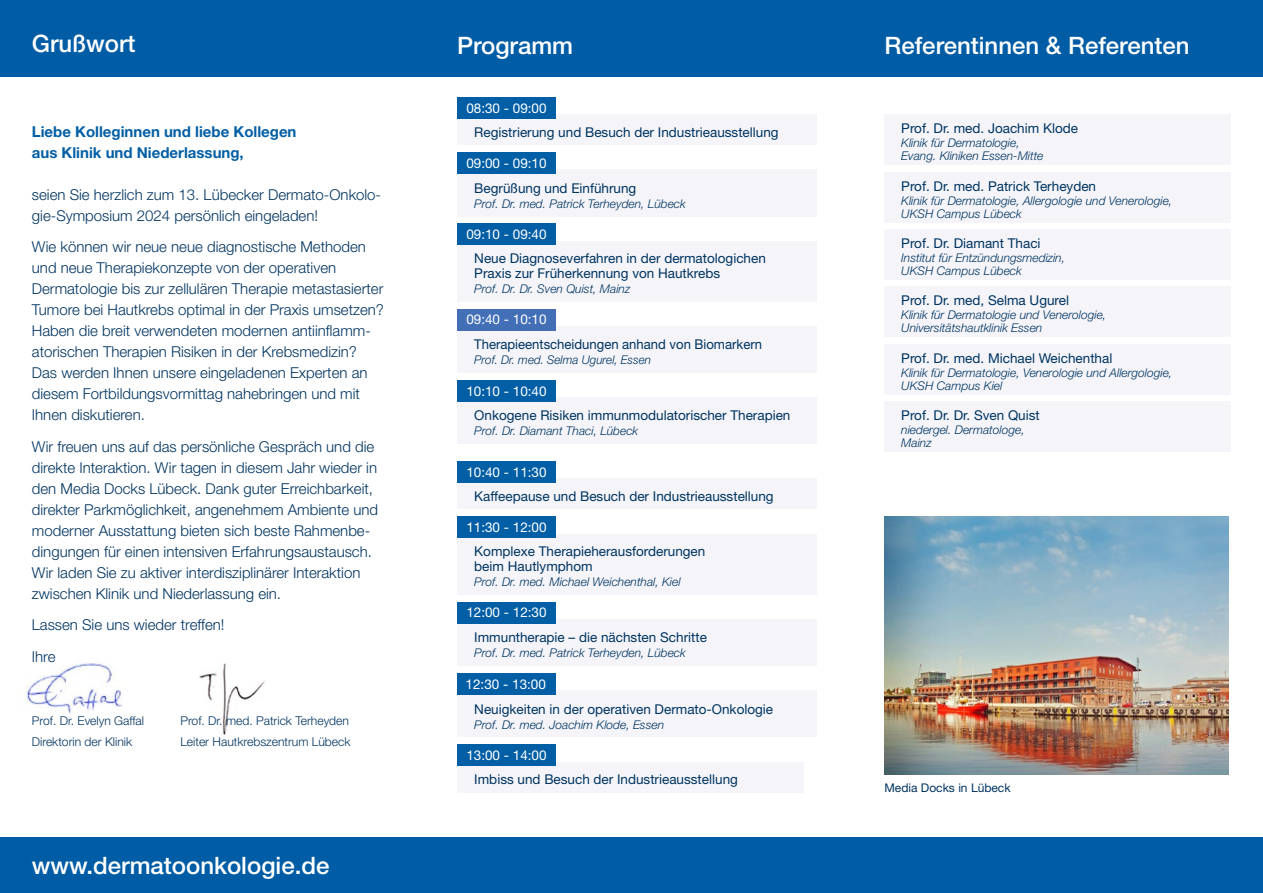
<style>
.page{position:relative;width:1263px;height:893px;background:#fff}
.page>*{position:absolute;margin:0;border:0;box-sizing:border-box;transform-origin:0 0}
.Titel1{font:500 24px "Helvetica Neue LT Std";color:#fff}
.Fliesstext{font:300 15px/21px "Helvetica Neue LT Std";color:#003460}
.Fliesstext-2{font:700 15px "Helvetica Neue LT Std";color:#025ea5}
.Text_Programm{font:13.5px/15px "Helvetica Neue LT Std";color:#003460}
.Referenten{font:13.5px "Helvetica Neue LT Std";color:#003460}
.t1{font:13.5px "Helvetica Neue LT Std";color:#fff}
.Fliesstext-3{font:300 12.15px "Helvetica Neue LT Std";color:#003460}
.Referenten-2{font:italic 300 12px/13.5px "Helvetica Neue LT Std";color:#003460}
.Text_Programm-2{font:italic 300 12px "Helvetica Neue LT Std";color:#003460}
.Fliesstext-4{font:12px "Helvetica Neue LT Std";color:#003460}
</style>
<div class="page">
<img style="left:26px;top:663px;width:97px;height:51px">
<div style="left:884px;top:401px;width:347px;height:50px;background:#f4f4f9"></div>
<div style="left:884px;top:286px;width:347px;height:37px;background:#f4f4f9"></div>
<div style="left:884px;top:315px;width:347px;height:22px;background:#f4f4f9"></div>
<div style="left:0;top:838px;width:1263px;height:55px;background:#005da5"></div>
<img style="left:199px;top:663px;width:66px;height:72px">
<div style="left:884px;top:172px;width:347px;height:50px;background:#f4f4f9"></div>
<div style="left:884px;top:229px;width:347px;height:51px;background:#f4f4f9"></div>
<div style="left:884px;top:114px;width:347px;height:50px;background:#f4f4f9"></div>
<div style="left:884px;top:344px;width:347px;height:50px;background:#f4f4f9"></div>
<div style="left:0;top:0;width:1263px;height:77px;background:#005da5"></div>
<div style="left:457px;top:114px;width:359px;height:31px;background:#f4f4f9"></div>
<div style="left:457px;top:97px;width:99px;height:22px;background:#025ea5"></div>
<div style="left:457px;top:169px;width:359px;height:32px;background:#f4f4f9"></div>
<div style="left:457px;top:187px;width:359px;height:29px;background:#f4f4f9"></div>
<div style="left:457px;top:152px;width:99px;height:22px;background:#025ea5"></div>
<div style="left:457px;top:241px;width:359px;height:45px;background:#f4f4f9"></div>
<div style="left:457px;top:272px;width:359px;height:29px;background:#f4f4f9"></div>
<div style="left:457px;top:224px;width:99px;height:21px;background:#025ea5"></div>
<div style="left:457px;top:397px;width:359px;height:32px;background:#f4f4f9"></div>
<div style="left:457px;top:414px;width:359px;height:30px;background:#f4f4f9"></div>
<div style="left:457px;top:380px;width:99px;height:21px;background:#025ea5"></div>
<div style="left:457px;top:326px;width:359px;height:47px;background:#f4f4f9"></div>
<div style="left:457px;top:309px;width:99px;height:21px;background:#426fb6"></div>
<div style="left:457px;top:478px;width:359px;height:31px;background:#f4f4f9"></div>
<div style="left:457px;top:461px;width:99px;height:22px;background:#025ea5"></div>
<div style="left:457px;top:534px;width:359px;height:46px;background:#f4f4f9"></div>
<div style="left:457px;top:565px;width:359px;height:30px;background:#f4f4f9"></div>
<div style="left:457px;top:517px;width:99px;height:21px;background:#025ea5"></div>
<div style="left:457px;top:619px;width:359px;height:47px;background:#f4f4f9"></div>
<div style="left:457px;top:602px;width:99px;height:21px;background:#025ea5"></div>
<div style="left:457px;top:690px;width:359px;height:47px;background:#f4f4f9"></div>
<div style="left:457px;top:673px;width:99px;height:22px;background:#025ea5"></div>
<div style="left:457px;top:762px;width:347px;height:30px;background:#f4f4f9"></div>
<div style="left:457px;top:745px;width:99px;height:21px;background:#025ea5"></div>
<img style="left:884px;top:517px;width:345px;height:257px">
<p class="Titel1" style="left:32px;top:29px;width:105px">Grußwort</p>
<p class="Titel1" style="left:457px;top:31px;width:118px">Programm</p>
<p class="Titel1" style="left:884px;top:31px;width:307px">Referentinnen &amp; Referenten</p>
<p class="Fliesstext-2" style="left:32px;top:122px;width:266px">Liebe Kolleginnen und liebe Kollegen</p>
<p class="Fliesstext-2" style="left:32px;top:143px;width:213px">aus Klinik und Niederlassung,</p>
<p class="Fliesstext" style="left:32px;top:183px;width:351px">seien Sie herzlich zum 13. Lübecker Dermato-Onkolo&shy;gie-Symposium 2024 persönlich eingeladen!</p>
<p class="Fliesstext" style="left:32px;top:236px;width:354px">Wie können wir neue neue diagnostische Methoden und neue Therapiekonzepte von der operativen Dermatologie bis zur zellulären Therapie metastasierter Tumore bei Hautkrebs optimal in der Praxis umsetzen?<br>Haben die breit verwendeten modernen antiinflamm&shy;atorischen Therapien Risiken in der Krebsmedizin?<br>Das werden Ihnen unsere eingeladenen Experten an diesem Fortbildungsvormittag nahebringen und mit Ihnen diskutieren.</p>
<p class="Fliesstext" style="left:32px;top:435px;width:348px">Wir freuen uns auf das persönliche Gespräch und die direkte Interaktion. Wir tagen in diesem Jahr wieder in den Media Docks Lübeck. Dank guter Erreichbarkeit, direkter Parkmöglichkeit, angenehmem Ambiente und moderner Ausstattung bieten sich beste Rahmenbe&shy;dingungen für einen intensiven Erfahrungsaustausch.<br>Wir laden Sie zu aktiver interdisziplinärer Interaktion zwischen Klinik und Niederlassung ein.</p>
<p class="Fliesstext" style="left:32px;top:614px;width:194px">Lassen Sie uns wieder treffen!</p>
<p class="Fliesstext" style="left:32px;top:645px;width:25px">Ihre</p>
<p class="Fliesstext-3" style="left:32px;top:713px;width:114px">Prof. Dr. Evelyn Gaffal</p>
<p class="Fliesstext-3" style="left:180px;top:713px;width:170px">Prof. Dr. med. Patrick Terheyden</p>
<p class="Fliesstext-3" style="left:32px;top:734px;width:102px">Direktorin der Klinik</p>
<p class="Fliesstext-3" style="left:180px;top:734px;width:172px">Leiter Hautkrebszentrum Lübeck</p>
<p class="Titel1" style="left:32px;top:851px;width:299px">www.dermatoonkologie.de</p>
<p class="t1" style="left:466px;top:100px;width:82px">08:30 - 09:00</p>
<p class="Text_Programm" style="left:474px;top:124px;width:306px">Registrierung und Besuch der Industrieausstellung</p>
<p class="t1" style="left:466px;top:155px;width:82px">09:00 - 09:10</p>
<p class="Text_Programm" style="left:474px;top:180px;width:164px">Begrüßung und Einführung</p>
<p class="Text_Programm-2" style="left:474px;top:197px;width:213px">Prof. Dr. med. Patrick Terheyden, Lübeck</p>
<p class="t1" style="left:466px;top:226px;width:82px">09:10 - 09:40</p>
<p class="Text_Programm" style="left:474px;top:250px;width:293px">Neue Diagnoseverfahren in der dermatologichen<br>Praxis zur Früherkennung von Hautkrebs</p>
<p class="Text_Programm-2" style="left:474px;top:282px;width:157px">Prof. Dr. Dr. Sven Quist, Mainz</p>
<p class="t1" style="left:466px;top:312px;width:82px">09:40 - 10:10</p>
<p class="Text_Programm" style="left:474px;top:337px;width:289px">Therapieentscheidungen anhand von Biomarkern</p>
<p class="Text_Programm-2" style="left:474px;top:353px;width:178px">Prof. Dr. med. Selma Ugurel, Essen</p>
<p class="t1" style="left:466px;top:383px;width:82px">10:10 - 10:40</p>
<p class="Text_Programm" style="left:474px;top:408px;width:318px">Onkogene Risiken immunmodulatorischer Therapien</p>
<p class="Text_Programm-2" style="left:474px;top:424px;width:165px">Prof. Dr. Diamant Thaci, Lübeck</p>
<p class="t1" style="left:466px;top:464px;width:82px">10:40 - 11:30</p>
<p class="Text_Programm" style="left:474px;top:488px;width:301px">Kaffeepause und Besuch der Industrieausstellung</p>
<p class="t1" style="left:466px;top:519px;width:82px">11:30 - 12:00</p>
<p class="Text_Programm" style="left:474px;top:544px;width:233px">Komplexe Therapieherausforderungen beim Hautlymphom</p>
<p class="Text_Programm-2" style="left:474px;top:575px;width:208px">Prof. Dr. med. Michael Weichenthal, Kiel</p>
<p class="t1" style="left:466px;top:605px;width:82px">12:00 - 12:30</p>
<p class="Text_Programm" style="left:474px;top:630px;width:234px">Immuntherapie – die nächsten Schritte</p>
<p class="Text_Programm-2" style="left:474px;top:646px;width:213px">Prof. Dr. med. Patrick Terheyden, Lübeck</p>
<p class="t1" style="left:466px;top:676px;width:82px">12:30 - 13:00</p>
<p class="Text_Programm" style="left:474px;top:701px;width:300px">Neuigkeiten in der operativen Dermato-Onkologie</p>
<p class="Text_Programm-2" style="left:474px;top:717px;width:191px">Prof. Dr. med. Joachim Klode, Essen</p>
<p class="t1" style="left:466px;top:747px;width:82px">13:00 - 14:00</p>
<p class="Text_Programm" style="left:474px;top:771px;width:265px">Imbiss und Besuch der Industrieausstellung</p>
<p class="Referenten" style="left:901px;top:120px;width:178px">Prof. Dr. med. Joachim Klode</p>
<p class="Referenten-2" style="left:901px;top:136px;width:144px">Klinik für Dermatologie,<br>Evang. Kliniken Essen-Mitte</p>
<p class="Referenten" style="left:901px;top:178px;width:196px">Prof. Dr. med. Patrick Terheyden</p>
<p class="Referenten-2" style="left:901px;top:193px;width:272px">Klinik für Dermatologie, Allergologie und Venerologie,<br>UKSH Campus Lübeck</p>
<p class="Referenten" style="left:901px;top:236px;width:141px">Prof. Dr. Diamant Thaci</p>
<p class="Referenten-2" style="left:901px;top:251px;width:165px">Institut für Entzündungsmedizin,<br>UKSH Campus Lübeck</p>
<p class="Referenten" style="left:901px;top:293px;width:169px">Prof. Dr. med, Selma Ugurel</p>
<p class="Referenten-2" style="left:901px;top:308px;width:206px">Klinik für Dermatologie und Venerologie,</p>
<p class="Referenten-2" style="left:901px;top:321px;width:143px">Universitätshautklinik Essen</p>
<p class="Referenten" style="left:901px;top:350px;width:213px">Prof. Dr. med. Michael Weichenthal</p>
<p class="Referenten-2" style="left:901px;top:365px;width:272px">Klinik für Dermatologie, Venerologie und Allergologie,<br>UKSH Campus Kiel</p>
<p class="Referenten" style="left:901px;top:407px;width:140px">Prof. Dr. Dr. Sven Quist</p>
<p class="Referenten-2" style="left:901px;top:422px;width:125px">niedergel. Dermatologe,<br>Mainz</p>
<p class="Fliesstext-4" style="left:884px;top:780px;width:128px">Media Docks in Lübeck</p>
</div>
